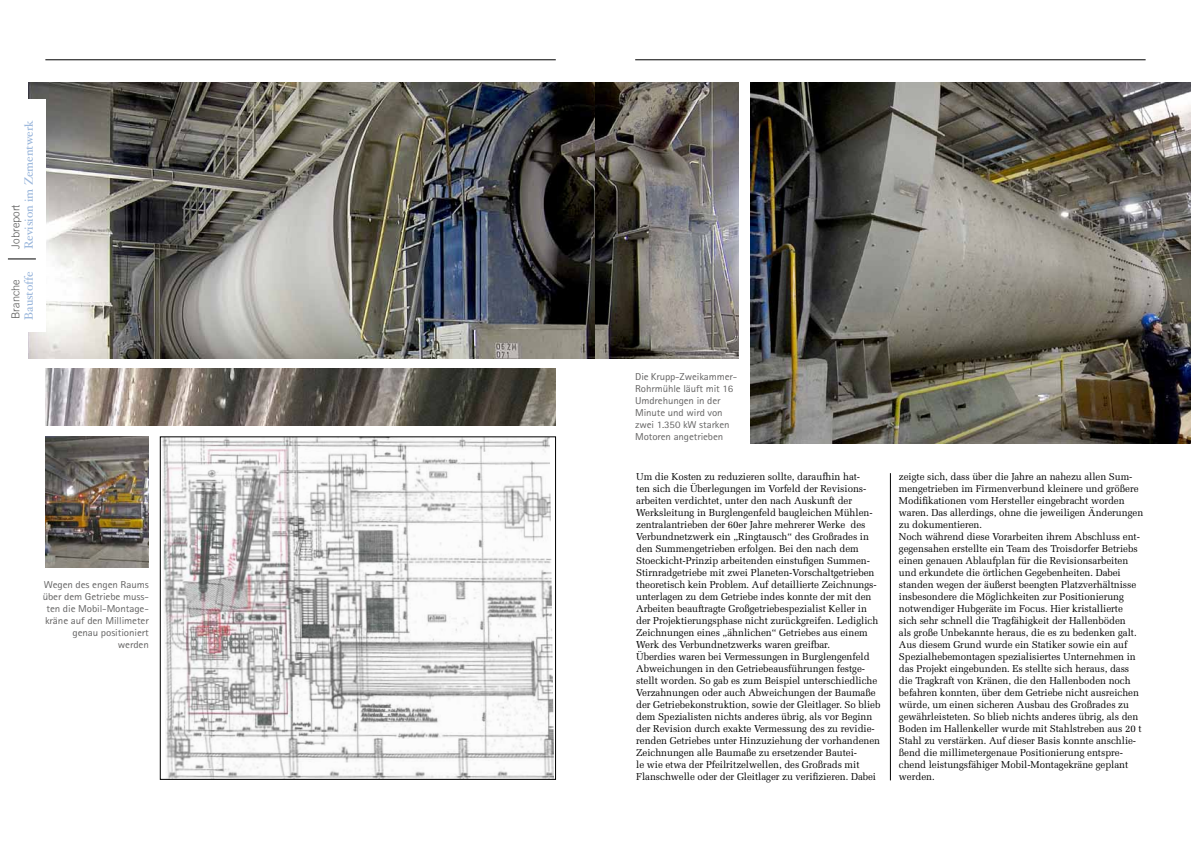
<style>
.page{position:relative;width:1191px;height:842px;background:#fff}
.page>*{position:absolute;margin:0;border:0;box-sizing:border-box;transform-origin:0 0}
.t1{font:12px "Hoefler Text";color:#98b5db}
.t2{font:300 11px "Trade Gothic";color:#575756}
.t3{font:10px/12px "Melior LT";letter-spacing:-.005em;color:#000}
.t4{font:10px/12px "Agfa Rotis Sans Serif";letter-spacing:-.01em;color:#646363;scale:1.09 1}
.t5{font:10px/12px "Agfa Rotis Sans Serif";letter-spacing:-.01em;color:#646363;text-align:right;scale:1.1 1}
</style>
<div class="page">
<hr style="left:635px;top:60px;width:510px;height:1px;background:#000">
<hr style="left:45px;top:60px;width:511px;height:1px;background:#000">
<img style="left:750px;top:82px;width:441px;height:362px">
<img style="left:28px;top:82px;width:567px;height:276px">
<img style="left:595px;top:82px;width:143px;height:276px">
<img style="left:162px;top:439px;width:392px;height:339px">
<div style="left:160px;top:437px;width:396px;height:343px;border:1px solid #000"></div>
<img style="left:45px;top:437px;width:104px;height:131px">
<div style="left:0;top:99px;width:45px;height:233px;background:#fff"></div>
<svg style="left:8px;top:259px;width:28px;height:1px"></svg>
<img style="left:45px;top:369px;width:511px;height:56px">
<hr style="left:890px;top:473px;width:1px;height:307px;background:#000">
<p class="t1" style="left:22px;top:249px;width:131px;rotate:-90deg">Revision im Zementwerk</p>
<p class="t2" style="left:9px;top:249px;width:46px;rotate:-90deg">Jobreport</p>
<p class="t2" style="left:9px;top:319px;width:41px;rotate:-90deg">Branche</p>
<p class="t1" style="left:21px;top:320px;width:50px;rotate:-90deg">Baustoffe</p>
<p class="t5" style="left:43px;top:578px;width:98px">Wegen des engen Raums über dem Getriebe muss&shy;ten die Mobil-Montage&shy;kräne auf den Millimeter genau positioniert werden</p>
<p class="t4" style="left:635px;top:371px;width:95px">Die Krupp-Zweikammer-<br>Rohrmühle läuft mit 16<br>Umdrehungen in der<br>Minute und wird von zwei 1.350 kW starken<br>Motoren angetrieben</p>
<p class="t3" style="left:636px;top:471px;width:246px">Um die Kosten zu reduzieren sollte, daraufhin hat-<br>ten sich die Überlegungen im Vorfeld der Revisions&shy;arbeiten verdichtet, unter den nach Auskunft der Werksleitung in Burglengenfeld baugleichen Mühlen&shy;zentralantrieben der 60er Jahre mehrerer Werke des Verbundnetzwerk ein „Ringtausch“ des Großrades in den Summengetrieben erfolgen. Bei den nach dem Stoeckicht-Prinzip arbeitenden einstufigen Summen-Stirnradgetriebe mit zwei Planeten-Vorschaltgetrieben theoretisch kein Problem. Auf detaillierte Zeichnungs&shy;unterlagen zu dem Getriebe indes konnte der mit den Arbeiten beauftragte Großgetriebespezialist Keller in der Projektierungsphase nicht zurückgreifen. Lediglich Zeichnungen eines „ähnlichen“ Getriebes aus einem Werk des Verbundnetzwerks waren greifbar.<br>Überdies waren bei Vermessungen in Burglengenfeld Abweichungen in den Getriebeausführungen festge&shy;stellt worden. So gab es zum Beispiel unterschiedliche Verzahnungen oder auch Abweichungen der Baumaße der Getriebekonstruktion, sowie der Gleitlager. So blieb dem Spezialisten nichts anderes übrig, als vor Beginn der Revision durch exakte Vermessung des zu revidie&shy;renden Getriebes unter Hinzuziehung der vorhandenen Zeichnungen alle Baumaße zu ersetzender Bautei-<br>le wie etwa der Pfeilritzelwellen, des Großrads mit Flanschwelle oder der Gleitlager zu verifizieren. Dabei</p>
<p class="t3" style="left:899px;top:471px;width:246px">zeigte sich, dass über die Jahre an nahezu allen Sum&shy;mengetrieben im Firmenverbund kleinere und größere Modifikationen vom Hersteller eingebracht worden waren. Das allerdings, ohne die jeweiligen Änderungen zu dokumentieren.<br>Noch während diese Vorarbeiten ihrem Abschluss ent&shy;gegensahen erstellte ein Team des Troisdorfer Betriebs einen genauen Ablaufplan für die Revisionsarbeiten und erkundete die örtlichen Gegebenheiten. Dabei standen wegen der äußerst beengten Platzverhältnisse insbesondere die Möglichkeiten zur Positionierung notwendiger Hubgeräte im Focus. Hier kristallierte sich sehr schnell die Tragfähigkeit der Hallenböden<br>als große Unbekannte heraus, die es zu bedenken galt.<br>Aus diesem Grund wurde ein Statiker sowie ein auf Spezialhebemontagen spezialisiertes Unternehmen in das Projekt eingebunden. Es stellte sich heraus, dass die Tragkraft von Kränen, die den Hallenboden noch befahren konnten, über dem Getriebe nicht ausreichen würde, um einen sicheren Ausbau des Großrades zu gewährleisteten. So blieb nichts anderes übrig, als den Boden im Hallenkeller wurde mit Stahlstreben aus 20 t Stahl zu verstärken. Auf dieser Basis konnte anschlie&shy;ßend die millimetergenaue Positionierung entspre&shy;chend leistungsfähiger Mobil-Montagekräne geplant werden.</p>
</div>
